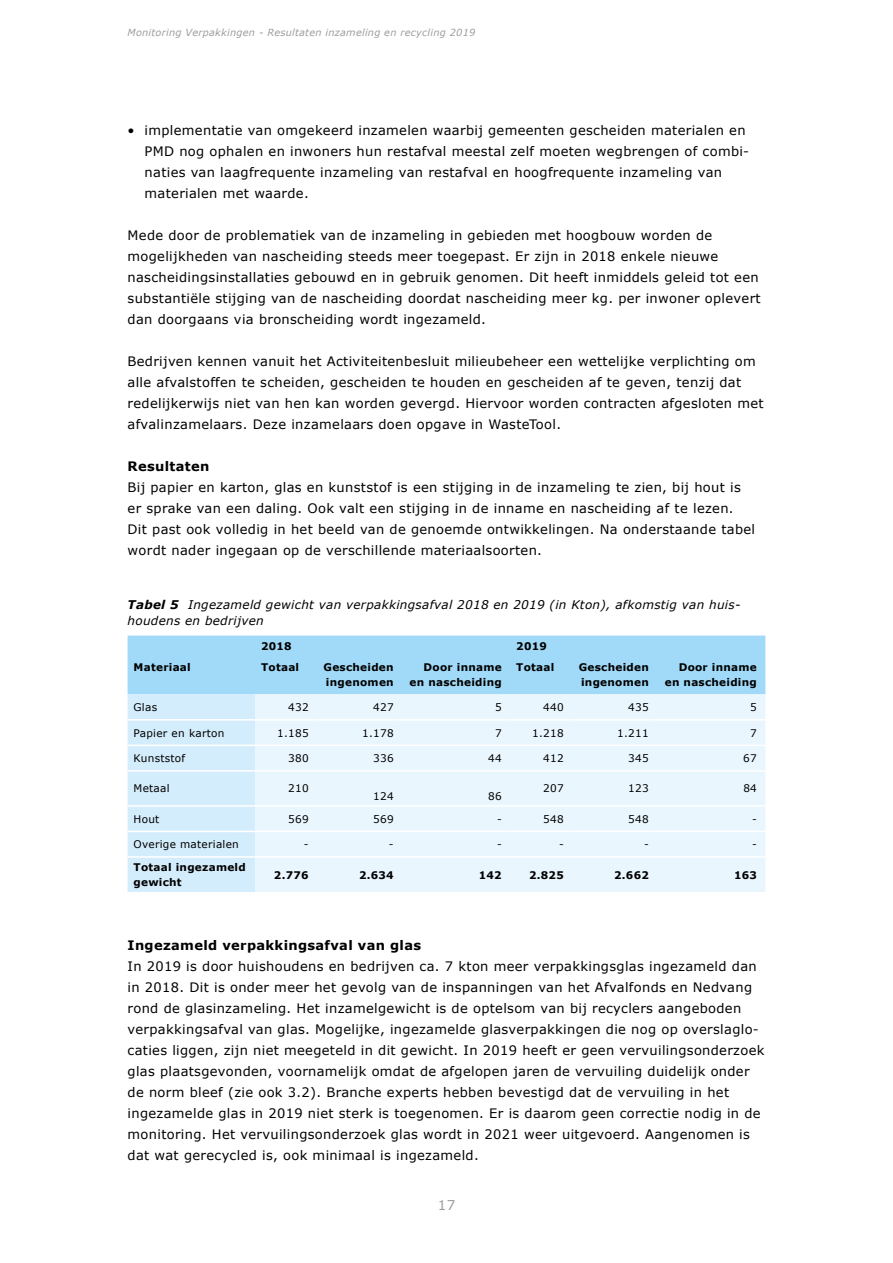
<style>
.page{position:relative;width:893px;height:1263px;background:#fff}
.page>*{position:absolute;margin:0;border:0;box-sizing:border-box;transform-origin:0 0}
.t1{font:13.5px "Verdana";color:#9d9d9c}
.t2{font:13.05px/21px "Verdana";letter-spacing:.025em;color:#000}
.t3{font:700 13.05px "Verdana";letter-spacing:.025em;color:#000}
.t4{font:italic 12px/16.5px "Verdana";letter-spacing:.025em;color:#000}
.t5{font:700 10.5px/15px "Verdana";letter-spacing:.025em;color:#000}
.t6{font:10.5px "Verdana";letter-spacing:.025em;color:#000}
.t7{font:italic 9.75px "Verdana";letter-spacing:.025em;color:#9d9d9c}
.s1{font-weight:700}
</style>
<div class="page">
<svg style="left:128px;top:636px;width:637px;height:256px;background:#b5e1f9"></svg>
<div style="left:255px;top:694px;width:510px;height:198px;background:#eaf6fe"></div>
<hr style="left:128px;top:719px;width:127px;height:1px;background:#fff">
<hr style="left:255px;top:719px;width:60px;height:1px;background:#fff">
<hr style="left:315px;top:719px;width:85px;height:1px;background:#fff">
<hr style="left:400px;top:719px;width:110px;height:1px;background:#fff">
<hr style="left:510px;top:719px;width:60px;height:1px;background:#fff">
<hr style="left:570px;top:719px;width:85px;height:1px;background:#fff">
<hr style="left:655px;top:719px;width:110px;height:1px;background:#fff">
<hr style="left:128px;top:745px;width:127px;height:1px;background:#fff">
<hr style="left:255px;top:745px;width:60px;height:1px;background:#fff">
<hr style="left:315px;top:745px;width:85px;height:1px;background:#fff">
<hr style="left:400px;top:745px;width:110px;height:1px;background:#fff">
<hr style="left:510px;top:745px;width:60px;height:1px;background:#fff">
<hr style="left:570px;top:745px;width:85px;height:1px;background:#fff">
<hr style="left:655px;top:745px;width:110px;height:1px;background:#fff">
<hr style="left:128px;top:770px;width:127px;height:2px;background:#fff">
<hr style="left:255px;top:770px;width:60px;height:2px;background:#fff">
<hr style="left:315px;top:770px;width:85px;height:2px;background:#fff">
<hr style="left:400px;top:770px;width:110px;height:2px;background:#fff">
<hr style="left:510px;top:770px;width:60px;height:2px;background:#fff">
<hr style="left:570px;top:770px;width:85px;height:2px;background:#fff">
<hr style="left:655px;top:770px;width:110px;height:2px;background:#fff">
<hr style="left:128px;top:805px;width:127px;height:2px;background:#fff">
<hr style="left:255px;top:805px;width:60px;height:2px;background:#fff">
<hr style="left:315px;top:805px;width:85px;height:2px;background:#fff">
<hr style="left:400px;top:805px;width:110px;height:2px;background:#fff">
<hr style="left:510px;top:805px;width:60px;height:2px;background:#fff">
<hr style="left:570px;top:805px;width:85px;height:2px;background:#fff">
<hr style="left:655px;top:805px;width:110px;height:2px;background:#fff">
<hr style="left:128px;top:831px;width:127px;height:1px;background:#fff">
<hr style="left:255px;top:831px;width:60px;height:1px;background:#fff">
<hr style="left:315px;top:831px;width:85px;height:1px;background:#fff">
<hr style="left:400px;top:831px;width:110px;height:1px;background:#fff">
<hr style="left:510px;top:831px;width:60px;height:1px;background:#fff">
<hr style="left:570px;top:831px;width:85px;height:1px;background:#fff">
<hr style="left:655px;top:831px;width:110px;height:1px;background:#fff">
<hr style="left:128px;top:856px;width:127px;height:2px;background:#fff">
<hr style="left:255px;top:856px;width:60px;height:2px;background:#fff">
<hr style="left:315px;top:856px;width:85px;height:2px;background:#fff">
<hr style="left:400px;top:856px;width:110px;height:2px;background:#fff">
<hr style="left:510px;top:856px;width:60px;height:2px;background:#fff">
<hr style="left:570px;top:856px;width:85px;height:2px;background:#fff">
<hr style="left:655px;top:856px;width:110px;height:2px;background:#fff">
<p class="t7" style="left:128px;top:26px;width:349px">Monitoring Verpakkingen - Resultaten inzameling en recycling 2019</p>
<p class="t2" style="left:145px;top:119px;width:606px;text-indent:-17px">• implementatie van omgekeerd inzamelen waarbij gemeenten gescheiden materialen en PMD nog ophalen en inwoners hun restafval meestal zelf moeten wegbrengen of combi&shy;naties van laagfrequente inzameling van restafval en hoogfrequente inzameling van materialen met waarde.</p>
<p class="t2" style="left:128px;top:224px;width:635px">Mede door de problematiek van de inzameling in gebieden met hoogbouw worden de mogelijkheden van nascheiding steeds meer toegepast. Er zijn in 2018 enkele nieuwe nascheidingsinstallaties gebouwd en in gebruik genomen. Dit heeft inmiddels geleid tot een substantiële stijging van de nascheiding doordat nascheiding meer kg. per inwoner oplevert dan doorgaans via bronscheiding wordt ingezameld.</p>
<p class="t2" style="left:128px;top:350px;width:638px">Bedrijven kennen vanuit het Activiteitenbesluit milieubeheer een wettelijke verplichting om alle afvalstoffen te scheiden, gescheiden te houden en gescheiden af te geven, tenzij dat redelijkerwijs niet van hen kan worden gevergd. Hiervoor worden contracten afgesloten met afvalinzamelaars. Deze inzamelaars doen opgave in WasteTool.</p>
<p class="t3" style="left:128px;top:457px;width:83px">Resultaten</p>
<p class="t2" style="left:128px;top:476px;width:629px">Bij papier en karton, glas en kunststof is een stijging in de inzameling te zien, bij hout is er sprake van een daling. Ook valt een stijging in de inname en nascheiding af te lezen.<br>Dit past ook volledig in het beeld van de genoemde ontwikkelingen. Na onderstaande tabel wordt nader ingegaan op de verschillende materiaalsoorten.</p>
<p class="t4" style="left:128px;top:596px;width:613px"><span class="s1">Tabel 5</span> Ingezameld gewicht van verpakkingsafval 2018 en 2019 (in Kton), afkomstig van huis&shy;houdens en bedrijven</p>
<p class="t5" style="left:261px;top:638px;width:32px">2018</p>
<p class="t5" style="left:516px;top:638px;width:32px">2019</p>
<p class="t5" style="left:134px;top:660px;width:59px">Materiaal</p>
<p class="t5" style="left:261px;top:660px;width:40px">Totaal</p>
<p class="t5" style="left:324px;top:660px;width:72px">Gescheiden ingenomen</p>
<p class="t5" style="left:410px;top:660px;width:94px;text-align:right">Door inname en nascheiding</p>
<p class="t5" style="left:516px;top:660px;width:40px">Totaal</p>
<p class="t5" style="left:579px;top:660px;width:72px">Gescheiden ingenomen</p>
<p class="t5" style="left:665px;top:660px;width:94px;text-align:right">Door inname en nascheiding</p>
<p class="t6" style="left:134px;top:700px;width:25px">Glas</p>
<p class="t6" style="left:288px;top:700px;width:22px">432</p>
<p class="t6" style="left:373px;top:700px;width:22px">427</p>
<p class="t6" style="left:495px;top:700px;width:8px">5</p>
<p class="t6" style="left:543px;top:700px;width:22px">440</p>
<p class="t6" style="left:628px;top:700px;width:22px">435</p>
<p class="t6" style="left:750px;top:700px;width:8px">5</p>
<p class="t6" style="left:134px;top:725px;width:92px">Papier en karton</p>
<p class="t6" style="left:277px;top:725px;width:33px">1.185</p>
<p class="t6" style="left:362px;top:725px;width:33px">1.178</p>
<p class="t6" style="left:495px;top:725px;width:8px">7</p>
<p class="t6" style="left:532px;top:725px;width:33px">1.218</p>
<p class="t6" style="left:617px;top:725px;width:33px">1.211</p>
<p class="t6" style="left:750px;top:725px;width:8px">7</p>
<p class="t6" style="left:134px;top:751px;width:53px">Kunststof</p>
<p class="t6" style="left:288px;top:751px;width:22px">380</p>
<p class="t6" style="left:373px;top:751px;width:22px">336</p>
<p class="t6" style="left:488px;top:751px;width:15px">44</p>
<p class="t6" style="left:543px;top:751px;width:22px">412</p>
<p class="t6" style="left:628px;top:751px;width:22px">345</p>
<p class="t6" style="left:743px;top:751px;width:15px">67</p>
<p class="t6" style="left:134px;top:781px;width:38px">Metaal</p>
<p class="t6" style="left:288px;top:781px;width:22px">210</p>
<p class="t6" style="left:373px;top:789px;width:22px">124</p>
<p class="t6" style="left:488px;top:789px;width:15px">86</p>
<p class="t6" style="left:543px;top:781px;width:22px">207</p>
<p class="t6" style="left:628px;top:781px;width:22px">123</p>
<p class="t6" style="left:743px;top:781px;width:15px">84</p>
<p class="t6" style="left:134px;top:812px;width:27px">Hout</p>
<p class="t6" style="left:288px;top:812px;width:22px">569</p>
<p class="t6" style="left:373px;top:812px;width:22px">569</p>
<p class="t6" style="left:497px;top:812px;width:6px">-</p>
<p class="t6" style="left:543px;top:812px;width:22px">548</p>
<p class="t6" style="left:628px;top:812px;width:22px">548</p>
<p class="t6" style="left:752px;top:812px;width:6px">-</p>
<p class="t6" style="left:134px;top:837px;width:107px">Overige materialen</p>
<p class="t6" style="left:304px;top:837px;width:6px">-</p>
<p class="t6" style="left:389px;top:837px;width:6px">-</p>
<p class="t6" style="left:497px;top:837px;width:6px">-</p>
<p class="t6" style="left:559px;top:837px;width:6px">-</p>
<p class="t6" style="left:644px;top:837px;width:6px">-</p>
<p class="t6" style="left:752px;top:837px;width:6px">-</p>
<p class="t5" style="left:134px;top:860px;width:114px">Totaal ingezameld gewicht</p>
<p class="t5" style="left:274px;top:867px;width:36px">2.776</p>
<p class="t5" style="left:359px;top:867px;width:36px">2.634</p>
<p class="t5" style="left:479px;top:867px;width:24px">142</p>
<p class="t5" style="left:529px;top:867px;width:36px">2.825</p>
<p class="t5" style="left:614px;top:867px;width:36px">2.662</p>
<p class="t5" style="left:734px;top:867px;width:24px">163</p>
<p class="t3" style="left:128px;top:937px;width:295px">Ingezameld verpakkingsafval van glas</p>
<p class="t2" style="left:128px;top:956px;width:638px">In 2019 is door huishoudens en bedrijven ca. 7 kton meer verpakkingsglas ingezameld dan in 2018. Dit is onder meer het gevolg van de inspanningen van het Afvalfonds en Nedvang rond de glasinzameling. Het inzamelgewicht is de optelsom van bij recyclers aangeboden verpakkingsafval van glas. Mogelijke, ingezamelde glasverpakkingen die nog op overslaglo&shy;caties liggen, zijn niet meegeteld in dit gewicht. In 2019 heeft er geen vervuilingsonderzoek glas plaatsgevonden, voornamelijk omdat de afgelopen jaren de vervuiling duidelijk onder de norm bleef (zie ook 3.2). Branche experts hebben bevestigd dat de vervuiling in het ingezamelde glas in 2019 niet sterk is toegenomen. Er is daarom geen correctie nodig in de monitoring. Het vervuilingsonderzoek glas wordt in 2021 weer uitgevoerd. Aangenomen is dat wat gerecycled is, ook minimaal is ingezameld.</p>
<p class="t1" style="left:438px;top:1195px;width:19px">17</p>
</div>
